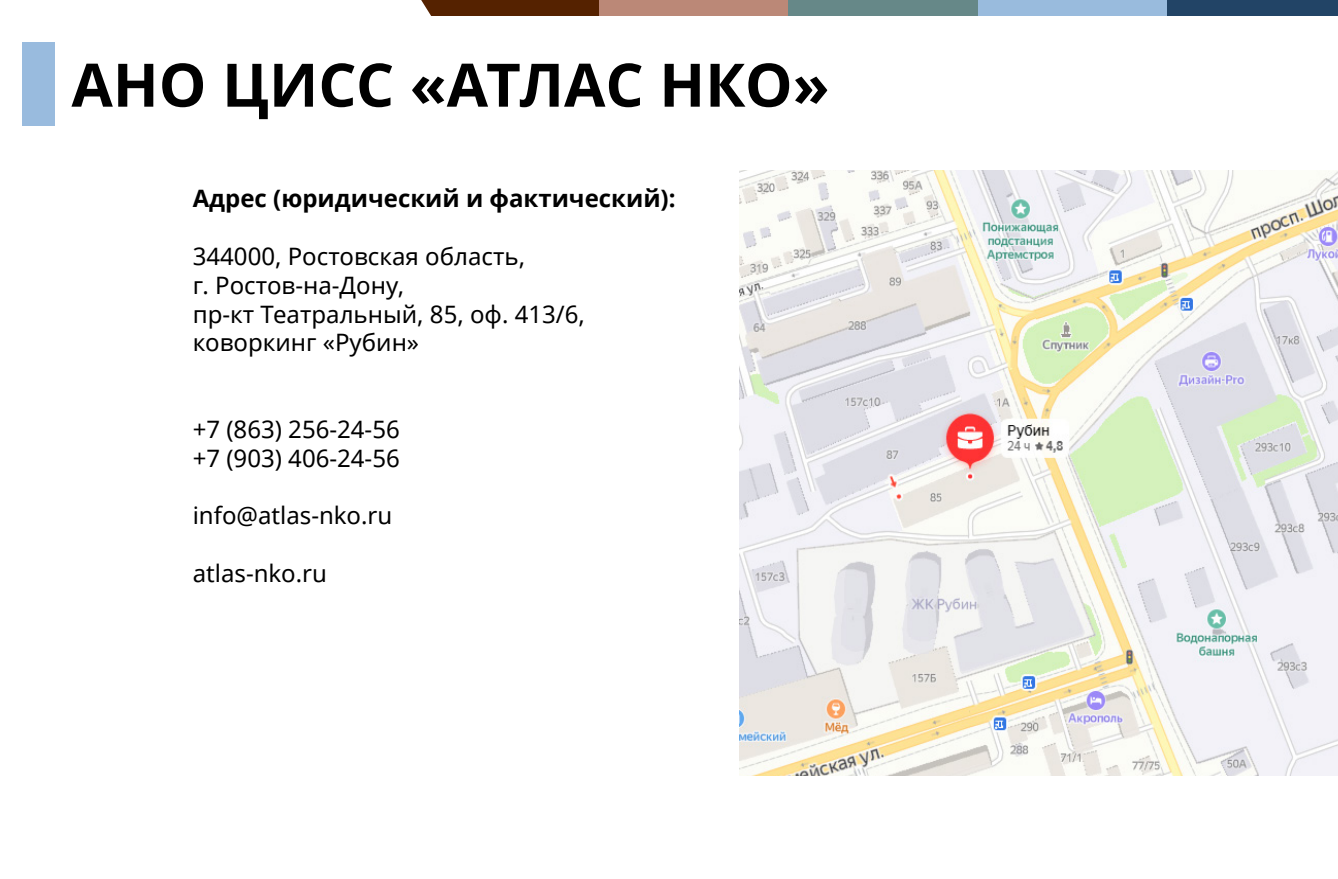
<style>
.page{position:relative;width:1338px;height:879px;background:#fff}
.page>*{position:absolute;margin:0;border:0;box-sizing:border-box;transform-origin:0 0}
.t1{font:700 60px "Noto Sans";color:#000}
.t2{font:24px/28.8px "Noto Sans";color:#000}
.t3{font:700 24px "Noto Sans";color:#000}
</style>
<div class="page">
<img style="left:435px;top:0;width:903px;height:15px">
<svg style="left:421px;top:0;width:14px;height:16px"></svg>
<div style="left:23px;top:43px;width:32px;height:83px;background:#99bbde"></div>
<img style="left:740px;top:170px;width:598px;height:605px">
<h1 class="t1" style="left:71px;top:43px;width:760px">АНО ЦИСС «АТЛАС НКО»</h1>
<p class="t3" style="left:193px;top:182px;width:484px">Адрес (юридический и фактический):</p>
<p class="t2" style="left:193px;top:241px;width:394px">344000, Ростовская область,<br>г. Ростов-на-Дону,<br>пр-кт Театральный, 85, оф. 413/6, коворкинг «Рубин»</p>
<p class="t2" style="left:193px;top:414px;width:209px">+7 (863) 256-24-56 +7 (903) 406-24-56</p>
<p class="t2" style="left:193px;top:500px;width:201px">info@atlas-nko.ru</p>
<p class="t2" style="left:193px;top:558px;width:136px">atlas-nko.ru</p>
</div>
